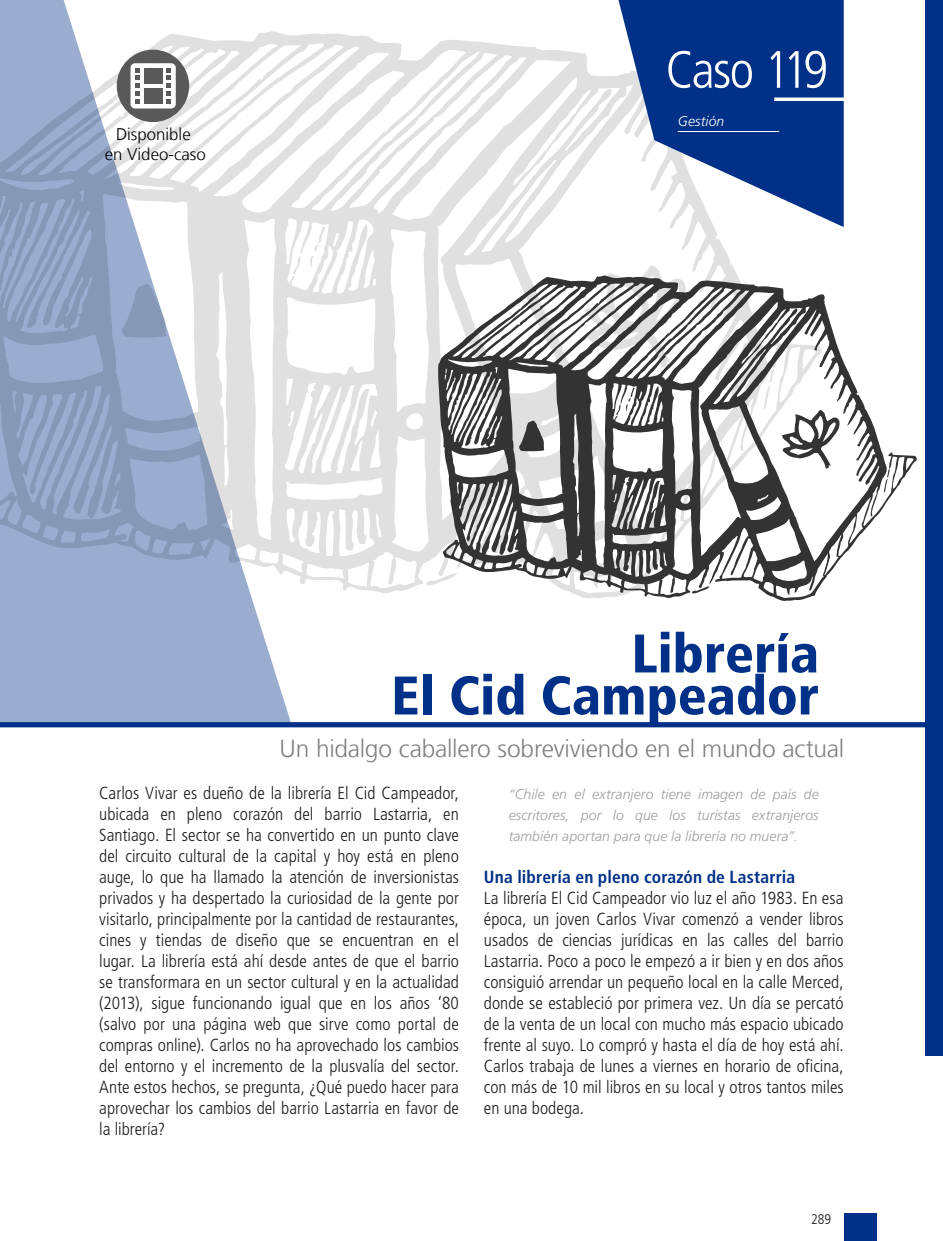
<style>
.page{position:relative;width:943px;height:1241px;background:#fff}
.page>*{position:absolute;margin:0;border:0;box-sizing:border-box;transform-origin:0 0}
.t1{font:900 condensed 54.25px/42px "Frutiger";color:#003087;text-align:right}
.t2{font:300 condensed 52.5px "Frutiger";letter-spacing:-.04em;color:#fff}
.t3{font:300 24.5px "Frutiger LT";letter-spacing:-.01em;color:#808080}
.t4{font:300 condensed 17.5px/21px "Frutiger";color:#1c1c1c;text-align:justify}
.t5{font:700 condensed 17.5px "Frutiger";letter-spacing:.01em;color:#003087}
.t6{font:300 16.8px/20.1px "Frutiger LT";color:#000;text-align:center}
.t7{font:italic 300 14px/21px "Frutiger";letter-spacing:.005em;color:#9e9e9e;text-align:justify}
.t8{font:italic 300 14px "Frutiger";letter-spacing:.005em;color:#fff}
.t9{font:300 condensed 14px "Frutiger LT";color:#1c1c1c}
</style>
<div class="page">
<div style="left:925px;top:0;width:18px;height:1055px;background:#003087"></div>
<div style="left:843px;top:1212px;width:33px;height:28px;background:#003087"></div>
<svg style="left:291px;top:33px;width:446px;height:561px"></svg>
<svg style="left:293px;top:256px;width:8px;height:21px"></svg>
<svg style="left:308px;top:226px;width:20px;height:42px"></svg>
<svg style="left:584px;top:265px;width:104px;height:10px"></svg>
<svg style="left:423px;top:573px;width:14px;height:13px"></svg>
<svg style="left:0;top:0;width:291px;height:722px"></svg>
<div style="left:0;top:722px;width:943px;height:5px;background:#003087"></div>
<svg style="left:618px;top:0;width:225px;height:227px;fill:#003087"></svg>
<hr style="left:774px;top:97px;width:138px;height:4px;background:#fff">
<hr style="left:677px;top:131px;width:102px;height:1px;background:#fff">
<svg style="left:437px;top:275px;width:480px;height:326px"></svg>
<svg style="left:616px;top:387px;width:20px;height:29px"></svg>
<svg style="left:781px;top:410px;width:59px;height:58px"></svg>
<svg style="left:519px;top:420px;width:25px;height:31px"></svg>
<svg style="left:883px;top:469px;width:6px;height:25px"></svg>
<svg style="left:690px;top:586px;width:19px;height:7px"></svg>
<svg style="left:117px;top:50px;width:72px;height:72px"></svg>
<div style="left:144px;top:68px;width:18px;height:16px;background:#595959"></div>
<div style="left:144px;top:88px;width:18px;height:16px;background:#595959"></div>
<p class="t6" style="left:105px;top:124px;width:102px">Disponible<br>en Video-caso</p>
<h2 class="t2" style="left:665px;top:40px;width:164px">Caso 119</h2>
<p class="t8" style="left:677px;top:113px;width:48px">Gestión</p>
<h1 class="t1" style="left:391px;top:632px;width:429px">Librería<br>El Cid Campeador</h1>
<h3 class="t3" style="left:279px;top:734px;width:566px">Un hidalgo caballero sobreviviendo en el mundo actual</h3>
<p class="t4" style="left:99px;top:782px;width:361px">Carlos Vivar es dueño de la librería El Cid Campeador, ubicada en pleno corazón del barrio Lastarria, en Santiago. El sector se ha convertido en un punto clave del circuito cultural de la capital y hoy está en pleno auge, lo que ha llamado la atención de inversionistas privados y ha despertado la curiosidad de la gente por visitarlo, principalmente por la cantidad de restaurantes, cines y tiendas de diseño que se encuentran en el lugar. La librería está ahí desde antes de que el barrio se transformara en un sector cultural y en la actualidad (2013), sigue funcionando igual que en los años ‘80 (salvo por una página web que sirve como portal de compras online). Carlos no ha aprovechado los cambios del entorno y el incremento de la plusvalía del sector.<br>Ante estos hechos, se pregunta, ¿Qué puedo hacer para aprovechar los cambios del barrio Lastarria en favor de la librería?</p>
<p class="t7" style="left:508px;top:783px;width:311px">“Chile en el extranjero tiene imagen de país de escritores, por lo que los turistas extranjeros también aportan para que la librería no muera”.</p>
<p class="t5" style="left:484px;top:866px;width:313px">Una librería en pleno corazón de Lastarria</p>
<p class="t4" style="left:484px;top:887px;width:361px">La librería El Cid Campeador vio luz el año 1983. En esa época, un joven Carlos Vivar comenzó a vender libros usados de ciencias jurídicas en las calles del barrio Lastarria. Poco a poco le empezó a ir bien y en dos años consiguió arrendar un pequeño local en la calle Merced, donde se estableció por primera vez. Un día se percató de la venta de un local con mucho más espacio ubicado frente al suyo. Lo compró y hasta el día de hoy está ahí.<br>Carlos trabaja de lunes a viernes en horario de oficina, con más de 10 mil libros en su local y otros tantos miles en una bodega.</p>
<p class="t9" style="left:811px;top:1210px;width:22px">289</p>
</div>
